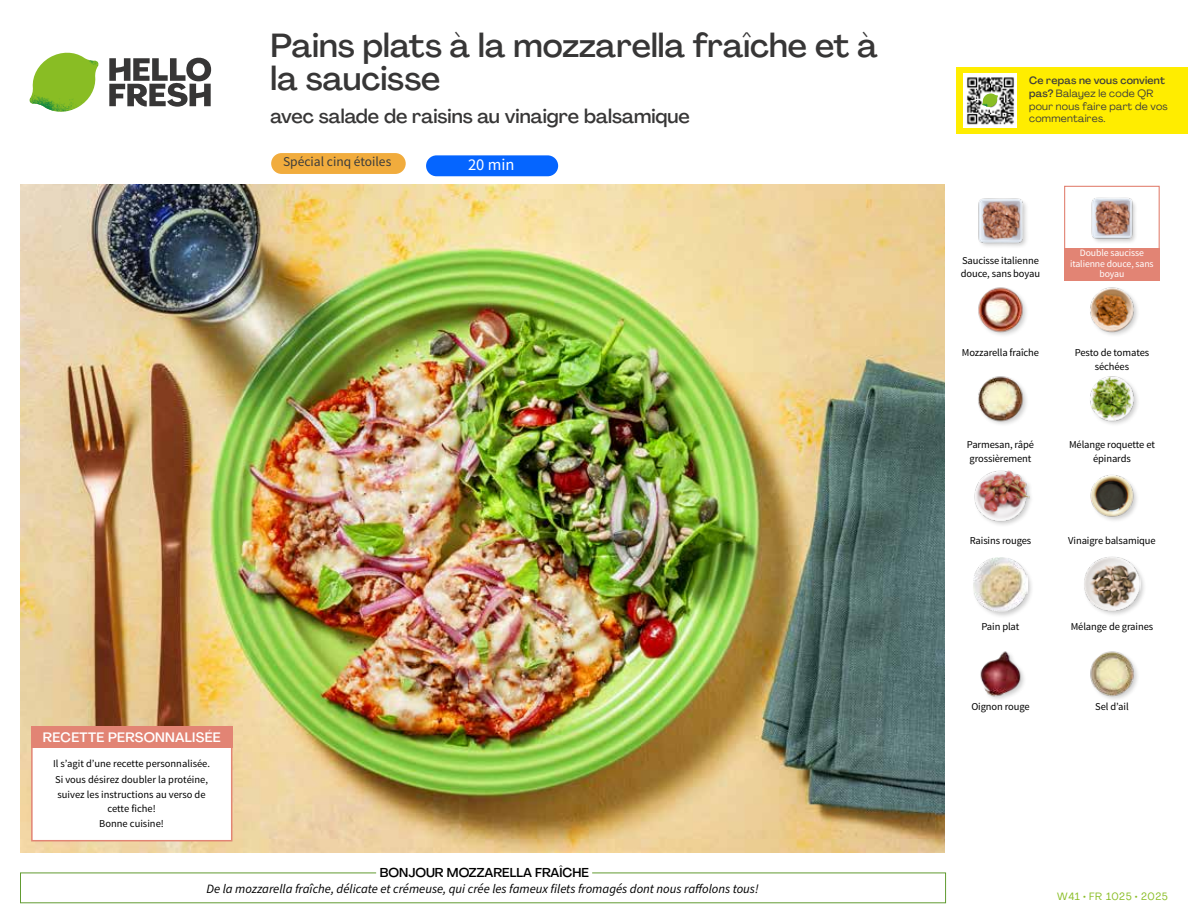
<style>
.page{position:relative;width:1188px;height:918px;background:#fff}
.page>*{position:absolute;margin:0;border:0;box-sizing:border-box;transform-origin:0 0}
.t1{font:500 33px/33px "Agrandir";color:#373636}
.t2{font:500 19.5px "Agrandir";color:#373636}
.t3{font:16.5px "Source Sans Pro";color:#fff}
.t4{font:500 13.5px "Agrandir";letter-spacing:.02em;color:#fff}
.t5{font:13.5px "Source Sans Pro";color:#3c3c3b}
.t6{font:italic 12.75px "Source Sans Pro";color:#000}
.t7{font:500 12.75px "Agrandir";color:#000}
.t8{font:10.5px/13.5px "Source Sans Pro";letter-spacing:-.01em;color:#000}
.t9{font:10.5px/12.8px "Agrandir";letter-spacing:.02em;color:#3c3c3b}
.t10{font:10.5px "Agrandir";letter-spacing:.05em;color:#89bd24}
.t11{font:9.75px/10.5px "Source Sans Pro";letter-spacing:-.01em;color:#fff;text-align:center}
.s1{font-weight:500}
</style>
<div class="page">
<svg style="left:109px;top:57px;width:102px;height:50px"></svg>
<svg style="left:34px;top:53px;width:62px;height:40px"></svg>
<img style="left:67px;top:53px;width:32px;height:26px">
<img style="left:33px;top:75px;width:59px;height:11px">
<img style="left:29px;top:79px;width:61px;height:33px">
<img style="left:65px;top:86px;width:27px;height:25px">
<img style="left:21px;top:184px;width:924px;height:668px">
<div style="left:426px;top:155px;width:132px;height:21px;background:#0565ff;border-radius:10px"></div>
<div style="left:271px;top:153px;width:135px;height:21px;background:#f1ac3d;border-radius:10px"></div>
<img style="left:1090px;top:651px;width:48px;height:48px">
<img style="left:980px;top:651px;width:44px;height:48px">
<div style="left:1083px;top:556px;width:64px;height:61px;background:#000;opacity:.2"></div>
<img style="left:1083px;top:556px;width:58px;height:57px">
<div style="left:972px;top:556px;width:62px;height:63px;background:#000;opacity:.2"></div>
<img style="left:974px;top:558px;width:53px;height:53px">
<img style="left:1090px;top:475px;width:47px;height:46px">
<div style="left:974px;top:469px;width:61px;height:58px;background:#000;opacity:.2"></div>
<img style="left:974px;top:469px;width:55px;height:55px">
<img style="left:1090px;top:376px;width:48px;height:48px">
<img style="left:978px;top:376px;width:49px;height:48px">
<img style="left:1090px;top:287px;width:48px;height:48px">
<img style="left:978px;top:287px;width:49px;height:48px">
<img style="left:1091px;top:197px;width:45px;height:46px">
<img style="left:978px;top:198px;width:49px;height:49px">
<div style="left:1064px;top:186px;width:96px;height:72px;border:1px solid #e28474"></div>
<div style="left:1064px;top:248px;width:96px;height:33px;background:#e28474"></div>
<div style="left:31px;top:726px;width:201px;height:115px;background:#fff;border:2px solid #e28474"></div>
<div style="left:31px;top:726px;width:202px;height:22px;background:#e28474"></div>
<div style="left:956px;top:67px;width:232px;height:67px;background:#ffed00"></div>
<img style="left:964px;top:74px;width:52px;height:54px">
<svg style="left:982px;top:93px;width:16px;height:14px"></svg>
<h1 class="t1" style="left:271px;top:29px;width:609px">Pains plats à la mozzarella fraîche et à la saucisse</h1>
<h2 class="t2" style="left:271px;top:104px;width:421px">avec salade de raisins au vinaigre balsamique</h2>
<p class="t5" style="left:283px;top:153px;width:110px">Spécial cinq étoiles</p>
<h3 class="t3" style="left:468px;top:154px;width:48px">20 min</h3>
<p class="t4" style="left:43px;top:729px;width:179px">RECETTE PERSONNALISÉE</p>
<p class="t8" style="left:53px;top:756px;width:158px;line-height:15.6px">Il s’agit d’une recette personnalisée.<br>Si vous désirez doubler la protéine, suivez les instructions au verso de</p>
<p class="t8" style="left:99px;top:801px;width:66px;line-height:15.6px;text-align:center">cette fiche!<br>Bonne cuisine!</p>
<p class="t7" style="left:380px;top:864px;width:211px">BONJOUR MOZZARELLA FRAÎCHE</p>
<p class="t6" style="left:207px;top:880px;width:554px">De la mozzarella fraîche, délicate et crémeuse, qui crée les fameux filets fromagés dont nous raffolons tous!</p>
<p class="t9" style="left:1029px;top:74px;width:140px"><span class="s1">Ce repas ne vous convient pas?</span> Balayez le code QR pour nous faire part de vos commentaires.</p>
<p class="t8" style="left:961px;top:254px;width:81px">Saucisse italienne douce, sans boyau</p>
<p class="t8" style="left:962px;top:346px;width:79px">Mozzarella fraîche</p>
<p class="t8" style="left:967px;top:438px;width:69px">Parmesan, râpé grossièrement</p>
<p class="t11" style="left:1070px;top:248px;width:85px">Double saucisse italienne douce, sans boyau</p>
<p class="t8" style="left:1075px;top:346px;width:76px;text-align:center">Pesto de tomates séchées</p>
<p class="t8" style="left:1069px;top:438px;width:87px;text-align:center">Mélange roquette et épinards</p>
<p class="t8" style="left:970px;top:534px;width:63px">Raisins rouges</p>
<p class="t8" style="left:1068px;top:534px;width:89px">Vinaigre balsamique</p>
<p class="t8" style="left:981px;top:620px;width:39px">Pain plat</p>
<p class="t8" style="left:971px;top:700px;width:60px">Oignon rouge</p>
<p class="t8" style="left:1071px;top:620px;width:84px">Mélange de graines</p>
<p class="t8" style="left:1095px;top:700px;width:35px">Sel d’ail</p>
<p class="t10" style="left:1057px;top:890px;width:112px">W41 • FR 1025 • 2025</p>
</div>
